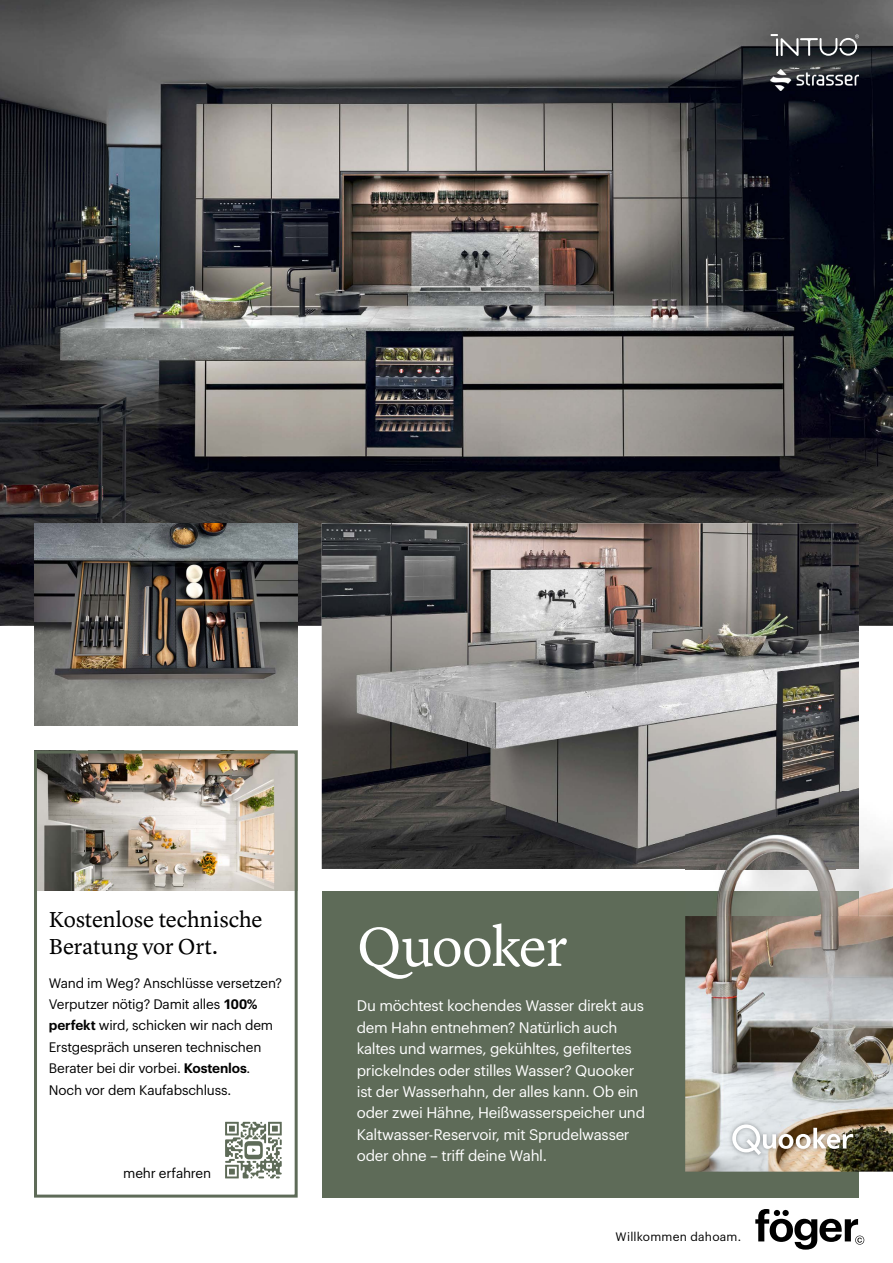
<style>
.page{position:relative;width:893px;height:1263px;background:#fff}
.page>*{position:absolute;margin:0;border:0;box-sizing:border-box;transform-origin:0 0}
.t1{font:57px "Lyon Text";letter-spacing:-.02em;color:#fff}
.t2{font:22.5px/27px "Lyon Text";letter-spacing:-.01em;color:#000}
.t3{font:15px/21.3px "Graphik";letter-spacing:-.015em;color:#fff}
.t4{font:13.5px/21.5px "Graphik";letter-spacing:-.015em;color:#000}
.t5{font:12px "Graphik";letter-spacing:.02em;color:#000}
.s1{font-weight:600}
</style>
<div class="page">
<svg style="left:755px;top:1209px;width:109px;height:40px"></svg>
<img style="left:0;top:0;width:893px;height:626px">
<img style="left:34px;top:523px;width:264px;height:202px">
<svg style="left:770px;top:34px;width:89px;height:22px;background:#646667"></svg>
<img style="left:322px;top:523px;width:537px;height:346px">
<div style="left:322px;top:891px;width:537px;height:306px;background:#5e6b58"></div>
<img style="left:685px;top:829px;width:208px;height:343px">
<img style="left:685px;top:792px;width:174px;height:77px">
<img style="left:836px;top:869px;width:57px;height:46px">
<img style="left:685px;top:891px;width:174px;height:25px">
<img style="left:685px;top:916px;width:208px;height:255px">
<img style="left:727px;top:1120px;width:136px;height:39px">
<svg style="left:732px;top:1124px;width:127px;height:31px;background:#b6aea0"></svg>
<svg style="left:34px;top:750px;width:264px;height:447px"></svg>
<img style="left:770px;top:70px;width:89px;height:20px">
<h2 class="t2" style="left:49px;top:904px;width:215px">Kostenlose technische<br>Beratung vor Ort.</h2>
<p class="t4" style="left:49px;top:971px;width:235px">Wand im Weg? Anschlüsse versetzen?<br>Verputzer nötig? Damit alles <span class="s1">100% perfekt</span> wird, schicken wir nach dem Erstgespräch unseren technischen Berater bei dir vorbei. <span class="s1">Kostenlos</span>.<br>Noch vor dem Kaufabschluss.</p>
<p class="t4" style="left:123px;top:1162px;width:89px">mehr erfahren</p>
<h1 class="t1" style="left:357px;top:903px;width:212px">Quooker</h1>
<p class="t3" style="left:357px;top:994px;width:290px">Du möchtest kochendes Wasser direkt aus dem Hahn entnehmen? Natürlich auch kaltes und warmes, gekühltes, gefiltertes prickelndes oder stilles Wasser? Quooker ist der Wasserhahn, der alles kann. Ob ein oder zwei Hähne, Heißwasserspeicher und Kaltwasser-Reservoir, mit Sprudelwasser oder ohne – triff deine Wahl.</p>
<p class="t5" style="left:616px;top:1228px;width:127px">Willkommen dahoam.</p>
</div>
